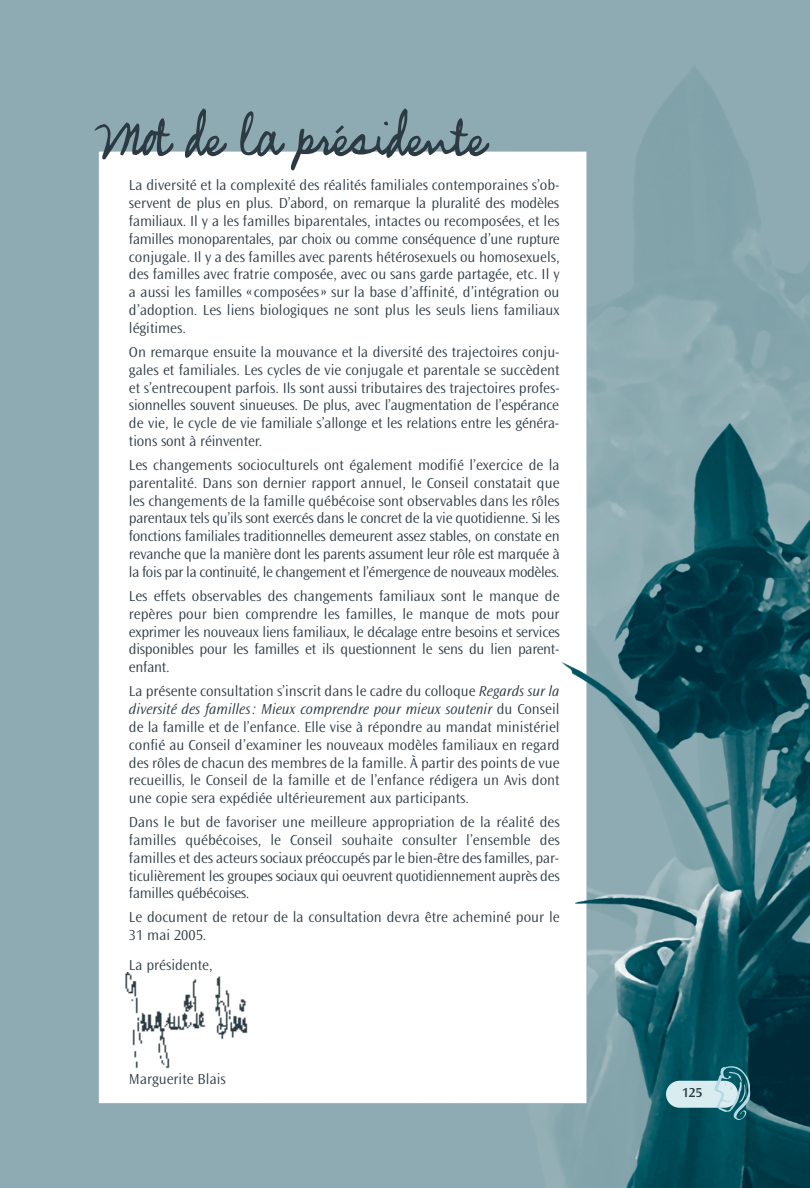
<style>
.page{position:relative;width:810px;height:1188px;background:#fff}
.page>*{position:absolute;margin:0;border:0;box-sizing:border-box;transform-origin:0 0}
.t1{font:60px "Mariette Tryout";color:#2c3a44}
.t2{font:15px/17.9px "Ocean Sans MM.310.475";color:#2c3a44;text-align:justify}
.t3{font:15px "Ocean Sans MM It.310.475";color:#2c3a44}
.t4{font:13.5px "Ocean Sans MM.512.475";color:#2c3a44}
.s1{font-family:"Ocean Sans MM It.310.475"}
.s2{font-family:"Ocean Sans MM.310.475"}
</style>
<div class="page">
<img style="left:0;top:0;width:810px;height:1188px">
<div style="left:666px;top:1081px;width:72px;height:27px;background:#d9ecf0;border-radius:14px"></div>
<img style="left:118px;top:972px;width:138px;height:107px">
<svg style="left:332px;top:122px;width:15px;height:15px"></svg>
<svg style="left:710px;top:1064px;width:45px;height:57px"></svg>
<h1 class="t1" style="left:99px;top:99px;width:388px">Mot de la presidente</h1>
<p class="t2" style="left:129px;top:177px;width:432px">La diversité et la complexité des réalités familiales contemporaines s’ob&shy;servent de plus en plus. D’abord, on remarque la pluralité des modèles familiaux. Il y a les familles biparentales, intactes ou recomposées, et les familles monoparentales, par choix ou comme conséquence d’une rupture conjugale. Il y a des familles avec parents hétérosexuels ou homosexuels, des familles avec fratrie composée, avec ou sans garde partagée, etc. Il y a aussi les familles « composées » sur la base d’affinité, d’intégration ou d’adoption. Les liens biologiques ne sont plus les seuls liens familiaux légitimes.</p>
<p class="t2" style="left:129px;top:344px;width:432px">On remarque ensuite la mouvance et la diversité des trajectoires conju&shy;gales et familiales. Les cycles de vie conjugale et parentale se succèdent et s’entrecoupent parfois. Ils sont aussi tributaires des trajectoires profes&shy;sionnelles souvent sinueuses. De plus, avec l’augmentation de l’espérance de vie, le cycle de vie familiale s’allonge et les relations entre les généra&shy;tions sont à réinventer.</p>
<p class="t2" style="left:129px;top:457px;width:432px">Les changements socioculturels ont également modifié l’exercice de la parentalité. Dans son dernier rapport annuel, le Conseil constatait que les changements de la famille québécoise sont observables dans les rôles parentaux tels qu’ils sont exercés dans le concret de la vie quotidienne. Si les fonctions familiales traditionnelles demeurent assez stables, on constate en revanche que la manière dont les parents assument leur rôle est marquée à la fois par la continuité, le changement et l’émergence de nouveaux modèles.</p>
<p class="t2" style="left:129px;top:588px;width:432px">Les effets observables des changements familiaux sont le manque de repères pour bien comprendre les familles, le manque de mots pour exprimer les nouveaux liens familiaux, le décalage entre besoins et services disponibles pour les familles et ils questionnent le sens du lien parent&shy;enfant.</p>
<p class="t2" style="left:129px;top:683px;width:432px">La présente consultation s’inscrit dans le cadre du colloque <span class="s1">Regards sur la</span></p>
<p class="t3" style="left:129px;top:703px;width:432px">diversité des familles : Mieux comprendre pour mieux soutenir <span class="s2">du Conseil</span></p>
<p class="t2" style="left:129px;top:719px;width:432px">de la famille et de l’enfance. Elle vise à répondre au mandat ministériel confié au Conseil d’examiner les nouveaux modèles familiaux en regard des rôles de chacun des membres de la famille. À partir des points de vue recueillis, le Conseil de la famille et de l’enfance rédigera un Avis dont une copie sera expédiée ultérieurement aux participants.</p>
<p class="t2" style="left:129px;top:814px;width:432px">Dans le but de favoriser une meilleure appropriation de la réalité des familles québécoises, le Conseil souhaite consulter l’ensemble des familles et des acteurs sociaux préoccupés par le bien-être des familles, par&shy;ticulièrement les groupes sociaux qui oeuvrent quotidiennement auprès des familles québécoises.</p>
<p class="t2" style="left:129px;top:909px;width:432px">Le document de retour de la consultation devra être acheminé pour le<br>31 mai 2005.</p>
<p class="t2" style="left:129px;top:957px;width:85px">La présidente,</p>
<p class="t2" style="left:129px;top:1071px;width:98px">Marguerite Blais</p>
<p class="t4" style="left:682px;top:1087px;width:22px">125</p>
</div>
